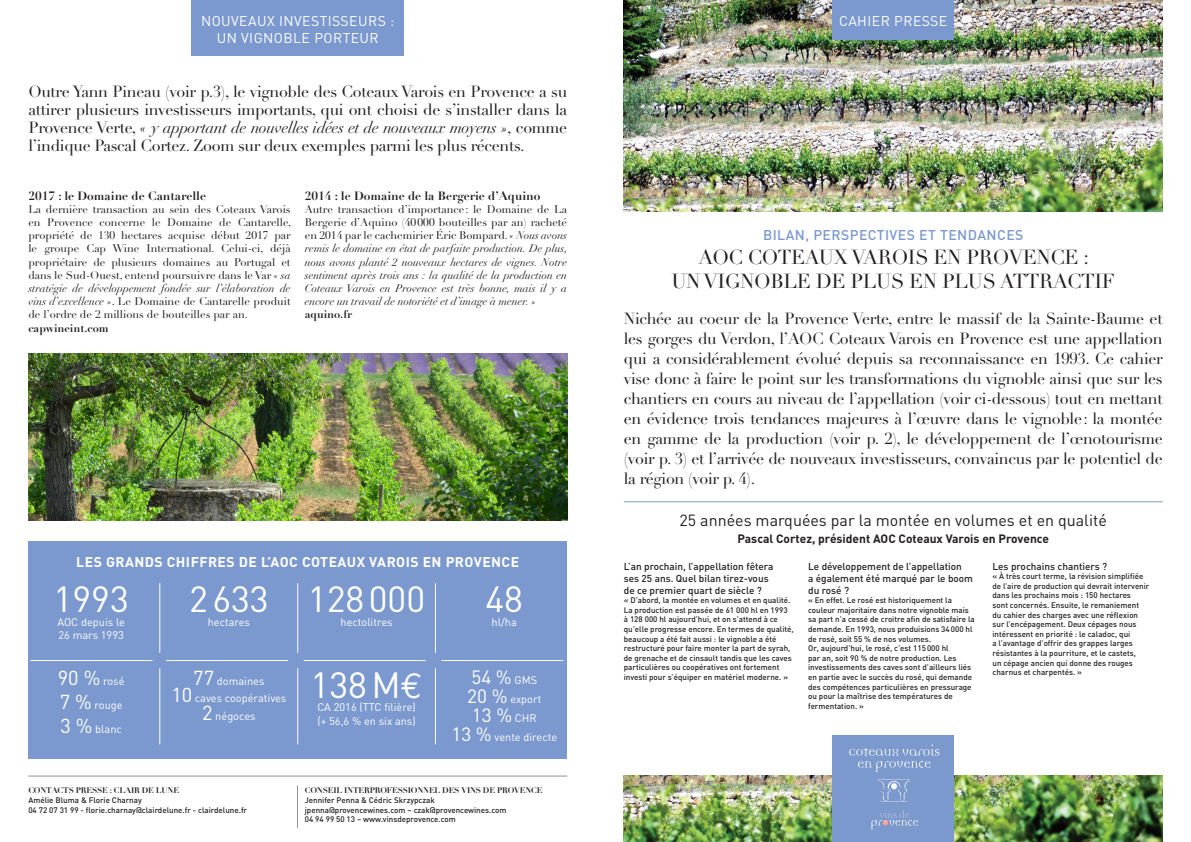
<style>
.page{position:relative;width:1191px;height:842px;background:#fff}
.page>*{position:absolute;margin:0;border:0;box-sizing:border-box;transform-origin:0 0}
.t1{font:36px "DIN";color:#fff}
.t2{font:20px "Didot LH";letter-spacing:-.02em;color:#231f20}
.t3{font:19px "DIN";color:#fff}
.t4{font:16px/20px "Didot LH";letter-spacing:-.02em;color:#231f20;text-align:justify}
.t5{font:16px "DIN";color:#231f20}
.t6{font:14px "DIN";letter-spacing:.03em;color:#fff}
.t7{font:700 14px "DIN";letter-spacing:.03em;color:#fff}
.t8{font:500 14px "DIN";letter-spacing:.03em;color:#7b99cf}
.t9{font:700 12px "Didot LH";color:#231f20}
.t10{font:700 12px "DIN";color:#231f20}
.t11{font:11px/13.2px "Didot LH";color:#231f20;text-align:justify}
.t12{font:italic 11px/13.2px "Didot LH";color:#231f20;text-align:justify}
.t13{font:11px "DIN";color:#fff}
.t14{font:700 11px "Didot LH";color:#231f20}
.t15{font:500 10px/12px "DIN";color:#231f20}
.t16{font:500 8px/9.6px "DIN";color:#231f20}
.t17{font:700 8px "Didot";letter-spacing:-.02em;color:#231f20}
.s1{font-style:italic}
.s2{font-style:normal}
.s3{font-size:20px}
.s4{font-family:"Euro Mono"}
.s5{font-size:11px}
.s6{font-size:19px}
</style>
<div class="page">
<img style="left:624px;top:0;width:538px;height:211px">
<img style="left:624px;top:775px;width:538px;height:67px">
<div style="left:832px;top:0;width:122px;height:40px;background:#7b99cf"></div>
<div style="left:191px;top:0;width:213px;height:55px;background:#7b99cf"></div>
<div style="left:28px;top:541px;width:539px;height:217px;background:#7b99cf"></div>
<div style="left:832px;top:736px;width:122px;height:106px;background:#7b99cf"></div>
<img style="left:878px;top:780px;width:32px;height:22px">
<svg style="left:871px;top:810px;width:47px;height:19px"></svg>
<svg style="left:849px;top:745px;width:90px;height:27px"></svg>
<hr style="left:159px;top:583px;width:1px;height:70px;background:#fff">
<hr style="left:159px;top:668px;width:1px;height:76px;background:#fff">
<hr style="left:297px;top:583px;width:1px;height:70px;background:#fff">
<hr style="left:297px;top:668px;width:1px;height:76px;background:#fff">
<hr style="left:435px;top:583px;width:1px;height:70px;background:#fff">
<hr style="left:435px;top:668px;width:1px;height:76px;background:#fff">
<hr style="left:297px;top:785px;width:1px;height:43px;background:#939598">
<hr style="left:30px;top:660px;width:122px;height:1px;background:#fff">
<hr style="left:166px;top:660px;width:122px;height:1px;background:#fff">
<hr style="left:304px;top:660px;width:122px;height:1px;background:#fff">
<hr style="left:441px;top:660px;width:122px;height:1px;background:#fff">
<hr style="left:624px;top:501px;width:538px;height:1px;background:#7b99cf">
<hr style="left:28px;top:776px;width:539px;height:1px;background:#939598">
<img style="left:28px;top:353px;width:539px;height:168px">
<p class="t6" style="left:201px;top:12px;width:195px">NOUVEAUX INVESTISSEURS :</p>
<p class="t6" style="left:839px;top:12px;width:110px">CAHIER PRESSE</p>
<p class="t6" style="left:217px;top:29px;width:164px">UN VIGNOBLE PORTEUR</p>
<p class="t4" style="left:28px;top:83px;width:540px;line-height:18px">Outre Yann Pineau (voir p.3), le vignoble des Coteaux Varois en Provence a su attirer plusieurs investisseurs importants, qui ont choisi de s’installer dans la Provence Verte, <span class="s1">« y apportant de nouvelles idées et de nouveaux moyens »</span>, comme l’indique Pascal Cortez. Zoom sur deux exemples parmi les plus récents.</p>
<p class="t9" style="left:28px;top:188px;width:179px">2017 : le Domaine de Cantarelle</p>
<p class="t11" style="left:28px;top:203px;width:264px">La dernière transaction au sein des Coteaux Varois en Provence concerne le Domaine de Cantarelle, propriété de 130 hectares acquise début 2017 par le groupe Cap Wine International. Celui-ci, déjà propriétaire de plusieurs domaines au Portugal et dans le Sud-Ouest, entend poursuivre dans le Var <span class="s1">« sa stratégie de développement fondée sur l’élaboration de vins d’excellence »</span>. Le Domaine de Cantarelle produit de l’ordre de 2 millions de bouteilles par an.</p>
<p class="t14" style="left:28px;top:321px;width:82px">capwineint.com</p>
<p class="t9" style="left:305px;top:188px;width:237px">2014 : le Domaine de la Bergerie d’Aquino</p>
<p class="t12" style="left:305px;top:203px;width:264px"><span class="s2">Autre transaction d’importance: le Domaine de La Bergerie d’Aquino (40000 bouteilles par an) racheté en 2014 par le cachemirier Éric Bompard.</span> « Nous avons remis le domaine en état de parfaite production. De plus, nous avons planté 2 nouveaux hectares de vignes. Notre sentiment après trois ans : la qualité de la production en Coteaux Varois en Provence est très bonne, mais il y a encore un travail de notoriété et d’image à mener. »</p>
<p class="t14" style="left:305px;top:308px;width:49px">aquino.fr</p>
<p class="t7" style="left:76px;top:552px;width:444px">LES GRANDS CHIFFRES DE L’AOC COTEAUX VAROIS EN PROVENCE</p>
<p class="t1" style="left:54px;top:577px;width:77px">1993</p>
<p class="t13" style="left:58px;top:615px;width:69px">AOC depuis le</p>
<p class="t13" style="left:58px;top:628px;width:67px">26 mars 1993</p>
<p class="t13" style="left:58px;top:674px;width:68px"><span class="s3">90 %</span> rosé</p>
<p class="t13" style="left:60px;top:698px;width:64px"><span class="s3">7 %</span> rouge</p>
<p class="t13" style="left:60px;top:722px;width:63px"><span class="s3">3 %</span> blanc</p>
<p class="t1" style="left:189px;top:577px;width:81px">2633</p>
<p class="t13" style="left:208px;top:615px;width:44px">hectares</p>
<p class="t13" style="left:193px;top:674px;width:73px"><span class="s3">77</span> domaines</p>
<p class="t13" style="left:171px;top:691px;width:117px"><span class="s3">10</span> caves coopératives</p>
<p class="t13" style="left:202px;top:709px;width:55px"><span class="s3">2</span> négoces</p>
<p class="t17" style="left:28px;top:785px;width:152px">CONTACTS PRESSE : CLAIR DE LUNE</p>
<p class="t16" style="left:28px;top:795px;width:115px">Amélie Bluma &amp; Florie Charnay</p>
<p class="t16" style="left:28px;top:804px;width:220px">04 72 07 31 99 - florie.charnay@clairdelune.fr - clairdelune.fr</p>
<p class="t1" style="left:308px;top:577px;width:119px">128000</p>
<p class="t13" style="left:340px;top:615px;width:54px">hectolitres</p>
<p class="t1" style="left:311px;top:662px;width:113px">138M<span class="s4">e</span></p>
<p class="t13" style="left:317px;top:700px;width:100px">CA 2016 (TTC filière)</p>
<p class="t13" style="left:317px;top:714px;width:100px">(+ 56,6 % en six ans)</p>
<p class="t1" style="left:485px;top:577px;width:39px">48</p>
<p class="t13" style="left:491px;top:615px;width:27px">hl/ha</p>
<p class="t3" style="left:471px;top:665px;width:67px">54 % <span class="s5">GMS</span></p>
<p class="t13" style="left:467px;top:692px;width:76px"><span class="s6">20 %</span> export</p>
<p class="t3" style="left:472px;top:703px;width:67px">13 % <span class="s5">CHR</span></p>
<p class="t13" style="left:451px;top:730px;width:107px"><span class="s6">13 %</span> vente directe</p>
<p class="t17" style="left:305px;top:785px;width:239px">CONSEIL INTERPROFESSIONNEL DES VINS DE PROVENCE</p>
<p class="t16" style="left:305px;top:795px;width:132px">Jennifer Penna &amp; Cédric Skrzypczak</p>
<p class="t16" style="left:305px;top:804px;width:203px">jpenna@provencewines.com – czak@provencewines.com</p>
<p class="t16" style="left:305px;top:814px;width:153px">04 94 99 50 13 – www.vinsdeprovence.com</p>
<p class="t8" style="left:763px;top:226px;width:262px">BILAN, PERSPECTIVES ET TENDANCES</p>
<p class="t2" style="left:698px;top:245px;width:392px">AOC COTEAUX VAROIS EN PROVENCE :</p>
<p class="t2" style="left:671px;top:269px;width:445px">UN VIGNOBLE DE PLUS EN PLUS ATTRACTIF</p>
<p class="t4" style="left:624px;top:309px;width:540px">Nichée au coeur de la Provence Verte, entre le massif de la Sainte-Baume et les gorges du Verdon, l’AOC Coteaux Varois en Provence est une appellation qui a considérablement évolué depuis sa reconnaissance en 1993. Ce cahier vise donc à faire le point sur les transformations du vignoble ainsi que sur les chantiers en cours au niveau de l’appellation (voir ci-dessous) tout en mettant en évidence trois tendances majeures à l’œuvre dans le vignoble: la montée en gamme de la production (voir p. 2), le développement de l’œnotourisme (voir p. 3) et l’arrivée de nouveaux investisseurs, convaincus par le potentiel de la région (voir p. 4).</p>
<p class="t5" style="left:679px;top:510px;width:429px">25 années marquées par la montée en volumes et en qualité</p>
<p class="t10" style="left:737px;top:531px;width:313px">Pascal Cortez, président AOC Coteaux Varois en Provence</p>
<p class="t15" style="left:624px;top:560px;width:151px">L’an prochain, l’appellation fêtera</p>
<p class="t15" style="left:624px;top:572px;width:146px">ses 25 ans. Quel bilan tirez-vous</p>
<p class="t15" style="left:624px;top:584px;width:140px">de ce premier quart de siècle ?</p>
<p class="t16" style="left:624px;top:595px;width:171px">« D’abord, la montée en volumes et en qualité.<br>La production est passée de 61 000 hl en 1993 à 128 000 hl aujourd’hui, et on s’attend à ce qu’elle progresse encore. En termes de qualité, beaucoup a été fait aussi : le vignoble a été restructuré pour faire monter la part de syrah, de grenache et de cinsault tandis que les caves particulières ou coopératives ont fortement investi pour s’équiper en matériel moderne. »</p>
<p class="t15" style="left:808px;top:560px;width:155px">Le développement de l’appellation</p>
<p class="t15" style="left:808px;top:572px;width:166px">a également été marqué par le boom du rosé ?</p>
<p class="t16" style="left:808px;top:595px;width:168px">« En effet. Le rosé est historiquement la couleur majoritaire dans notre vignoble mais sa part n’a cessé de croitre afin de satisfaire la demande. En 1993, nous produisions 34000 hl de rosé, soit 55 % de nos volumes.</p>
<p class="t16" style="left:808px;top:643px;width:165px">Or, aujourd’hui, le rosé, c’est 115000 hl<br>par an, soit 90 % de notre production. Les investissements des caves sont d’ailleurs liés en partie avec le succès du rosé, qui demande des compétences particulières en pressurage ou pour la maîtrise des températures de fermentation. »</p>
<p class="t15" style="left:992px;top:560px;width:116px">Les prochains chantiers ?</p>
<p class="t16" style="left:992px;top:571px;width:158px">« À très court terme, la révision simplifiée de l’aire de production qui devrait intervenir dans les prochains mois : 150 hectares<br>sont concernés. Ensuite, le remaniement du cahier des charges avec une réflexion sur l’encépagement. Deux cépages nous intéressent en priorité : le caladoc, qui<br>a l’avantage d’offrir des grappes larges résistantes à la pourriture, et le castets,</p>
<p class="t16" style="left:992px;top:658px;width:142px">un cépage ancien qui donne des rouges charnus et charpentés. »</p>
</div>
